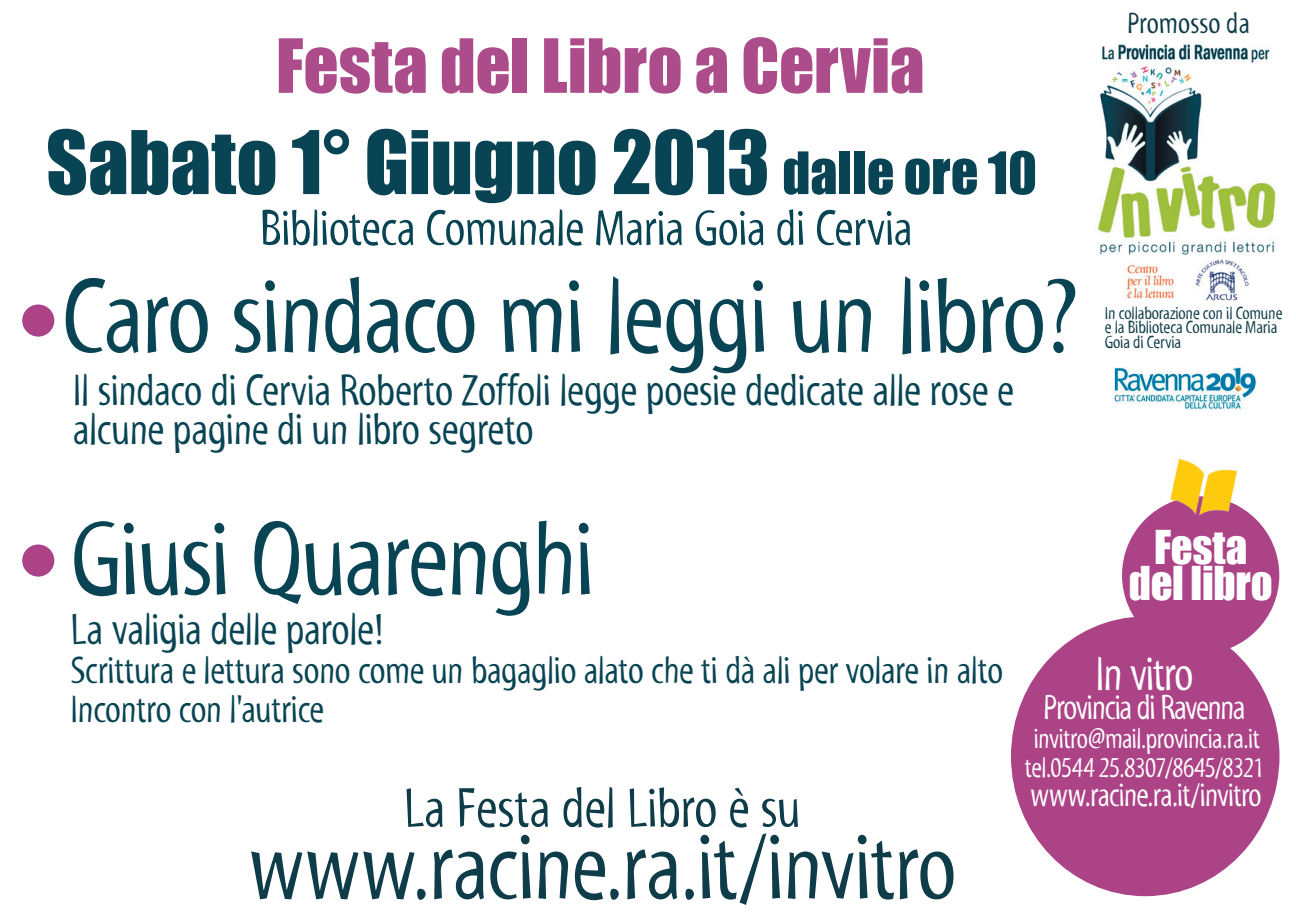
<style>
.page{position:relative;width:1296px;height:918px;background:#fff}
.page>*{position:absolute;margin:0;border:0;box-sizing:border-box;transform-origin:0 0}
.t1{font:108px "Myriad Std Tilt";letter-spacing:-.02em;color:#084453}
.t2{font:96px "Myriad Std Tilt";letter-spacing:-.015em;color:#0e3c48}
.t3{font:81px "Impact";letter-spacing:-.005em;color:#084453}
.t4{font:69px "Impact";color:#ad4c8b}
.t5{font:57px "Myriad Std Tilt";letter-spacing:-.005em;color:#0e3c48}
.t6{font:51px "Myriad Std Tilt";letter-spacing:-.01em;color:#084453}
.t7{font:48.9px "Myriad Std Tilt";letter-spacing:-.03em;color:#fff;scale:.96 1}
.t8{font:45px/39px "Myriad Std Tilt";letter-spacing:-.01em;color:#084453}
.t9{font:42.9px/36px "Impact";letter-spacing:-.005em;color:#fff;text-align:center}
.t10{font:39px/39px "Myriad Std Tilt";letter-spacing:-.01em;color:#084453}
.t11{font:35.7px "Myriad Std Tilt";letter-spacing:-.045em;color:#fff;scale:.96 1}
.t12{font:33.9px "Myriad Std Tilt";letter-spacing:-.025em;color:#fff;scale:.96 1}
.t13{font:30px "Myriad Std Tilt";color:#0e3c48}
.t14{font:28.8px/29.1px "Myriad Std Tilt";letter-spacing:-.02em;color:#fff;text-align:center;scale:.96 1}
.t15{font:18px/14.4px "Myriad Std Tilt";letter-spacing:-.01em;color:#0e3c48}
.s1{font-size:54px}
</style>
<div class="page">
<img style="left:1098px;top:44px;width:178px;height:257px">
<div style="left:1011px;top:616px;width:269px;height:280px;background:#ab4386;border-radius:50%"></div>
<div style="left:1122px;top:497px;width:157px;height:157px;background:#ab4386;border-radius:50%"></div>
<img style="left:1170px;top:458px;width:68px;height:39px">
<img style="left:1169px;top:497px;width:70px;height:19px">
<img style="left:1113px;top:367px;width:143px;height:43px">
<div style="left:22px;top:304px;width:32px;height:33px;background:#ab4386;border-radius:50%"></div>
<div style="left:22px;top:544px;width:32px;height:33px;background:#ab4386;border-radius:50%"></div>
<h3 class="t4" style="left:276px;top:12px;width:650px">Festa del Libro a Cervia</h3>
<h3 class="t3" style="left:46px;top:99px;width:992px">Sabato 1° Giugno 2013 <span class="s1">dalle ore 10</span></h3>
<p class="t6" style="left:260px;top:200px;width:654px">Biblioteca Comunale Maria Goia di Cervia</p>
<h1 class="t1" style="left:62px;top:258px;width:1017px">Caro sindaco mi leggi un libro?</h1>
<p class="t8" style="left:73px;top:372px;width:943px">Il sindaco di Cervia Roberto Zoffoli legge poesie dedicate alle rose e alcune pagine di un libro segreto</p>
<p class="t13" style="left:1127px;top:7px;width:125px">Promosso da</p>
<p class="t15" style="left:1105px;top:306px;width:179px">In collaborazione con il Comune e la Biblioteca Comunale Maria<br>Goia di Cervia</p>
<h1 class="t1" style="left:71px;top:500px;width:526px">Giusi Quarenghi</h1>
<p class="t8" style="left:70px;top:611px;width:315px">La valigia delle parole!</p>
<p class="t10" style="left:70px;top:651px;width:934px">Scrittura e lettura sono come un bagaglio alato che ti dà ali per volare in alto<br>Incontro con l'autrice</p>
<p class="t5" style="left:404px;top:777px;width:398px">La Festa del Libro è su</p>
<h2 class="t2" style="left:248px;top:815px;width:710px">www.racine.ra.it/invitro</h2>
<p class="t9" style="left:1129px;top:528px;width:145px">Festa del libro</p>
<p class="t7" style="left:1095px;top:647px;width:104px">In vitro</p>
<p class="t11" style="left:1043px;top:688px;width:212px">Provincia di Ravenna</p>
<p class="t14" style="left:1025px;top:725px;width:251px">invitro@mail.provincia.ra.it tel.0544 25.8307/8645/8321</p>
<p class="t12" style="left:1030px;top:777px;width:243px">www.racine.ra.it/invitro</p>
</div>
